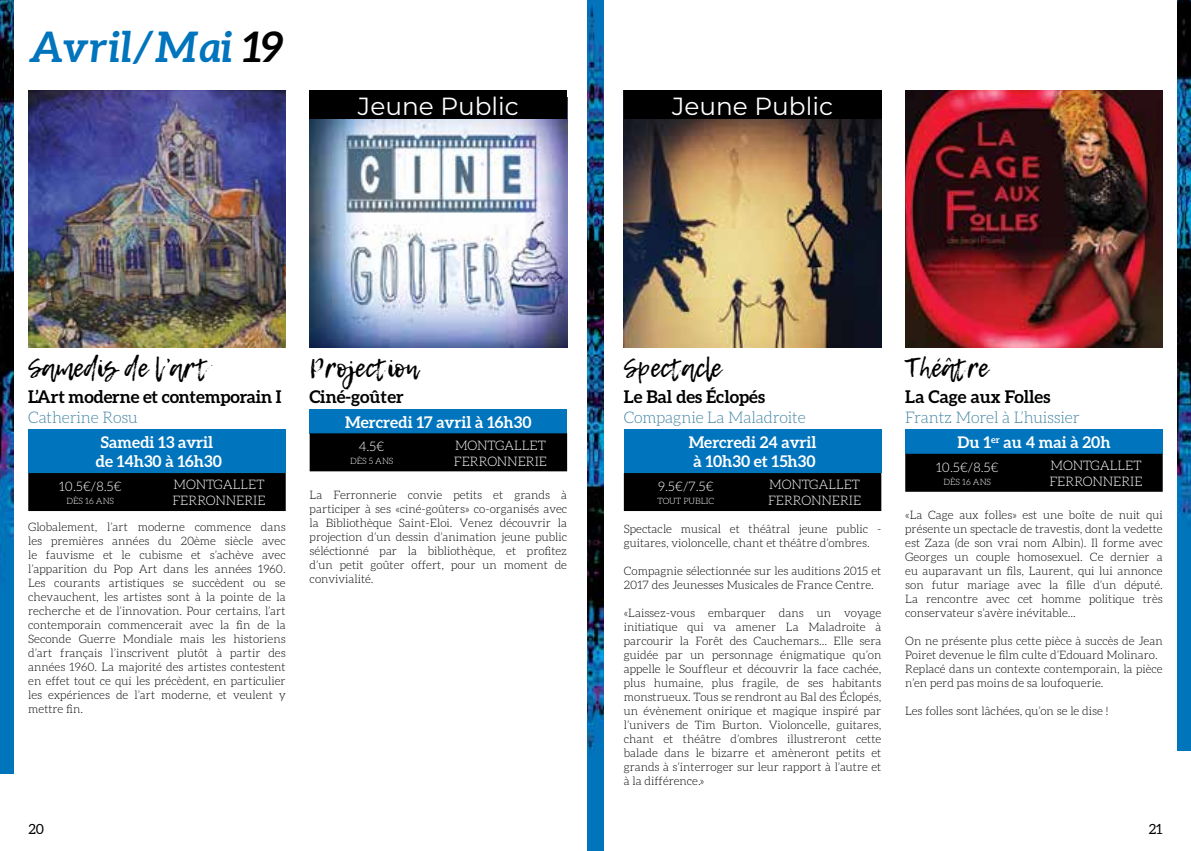
<style>
.page{position:relative;width:1191px;height:851px;background:#fff}
.page>*{position:absolute;margin:0;border:0;box-sizing:border-box;transform-origin:0 0}
.t1{font:italic 700 42px "Aleo";color:#0074bc}
.t2{font:26.2px "Lemon Tuesday";letter-spacing:-.01em;color:#000}
.t3{font:24.8px "Montserrat";color:#fff}
.t4{font:700 17.4px "Aleo";color:#000}
.t5{font:700 16px/19.2px "Aleo";color:#fff}
.t6{font:300 16px/24.6px "Aleo";letter-spacing:-.01em;color:#4284a3}
.t7{font:14px "Aleo";color:#000}
.t8{font:300 13.2px/15.8px "Aleo";color:#fff}
.t9{font:300 11.6px/14px "Aleo";color:#000;text-align:justify}
.t10{font:300 8.8px "Aleo";color:#fff}
.s1{color:#000}
.s2{font-weight:700;color:#fff}
</style>
<div class="page">
<img style="left:587px;top:0;width:17px;height:850px">
<img style="left:1177px;top:0;width:14px;height:750px">
<img style="left:0;top:0;width:13px;height:773px">
<div style="left:310px;top:408px;width:257px;height:25px;background:#0074bc"></div>
<div style="left:310px;top:433px;width:257px;height:38px;background:#000"></div>
<div style="left:624px;top:429px;width:257px;height:44px;background:#0074bc"></div>
<div style="left:624px;top:473px;width:257px;height:38px;background:#000"></div>
<div style="left:905px;top:429px;width:257px;height:24px;background:#0074bc"></div>
<div style="left:905px;top:453px;width:257px;height:38px;background:#000"></div>
<div style="left:28px;top:429px;width:258px;height:44px;background:#0074bc"></div>
<div style="left:28px;top:473px;width:258px;height:38px;background:#000"></div>
<img style="left:28px;top:91px;width:258px;height:257px">
<img style="left:310px;top:119px;width:257px;height:229px">
<div style="left:310px;top:91px;width:257px;height:28px;background:#000"></div>
<img style="left:624px;top:119px;width:257px;height:229px">
<div style="left:624px;top:91px;width:257px;height:28px;background:#000"></div>
<img style="left:905px;top:91px;width:257px;height:257px">
<h1 class="t1" style="left:28px;top:23px;width:257px">Avril/Mai <span class="s1">19</span></h1>
<h3 class="t3" style="left:358px;top:89px;width:162px">Jeune Public</h3>
<h3 class="t3" style="left:672px;top:89px;width:162px">Jeune Public</h3>
<h2 class="t2" style="left:28px;top:352px;width:182px">Samedis de l’art</h2>
<h3 class="t4" style="left:28px;top:386px;width:255px">L’Art moderne et contemporain I</h3>
<h3 class="t6" style="left:28px;top:405px;width:111px">Catherine Rosu</h3>
<h3 class="t5" style="left:96px;top:432px;width:127px;text-align:center">Samedi 13 avril de 14h30 à 16h30</h3>
<p class="t8" style="left:59px;top:478px;width:64px">10.5€/8.5€</p>
<p class="t10" style="left:66px;top:496px;width:49px">DÈS 16 ANS</p>
<p class="t8" style="left:172px;top:477px;width:95px">MONTGALLET<br>FERRONNERIE</p>
<p class="t9" style="left:28px;top:520px;width:259px">Globalement, l’art moderne commence dans les premières années du 20ème siècle avec le fauvisme et le cubisme et s’achève avec l’apparition du Pop Art dans les années 1960.<br>Les courants artistiques se succèdent ou se chevauchent, les artistes sont à la pointe de la recherche et de l’innovation. Pour certains, l’art contemporain commencerait avec la fin de la Seconde Guerre Mondiale mais les historiens d’art français l’inscrivent plutôt à partir des années 1960. La majorité des artistes contestent en effet tout ce qui les précèdent, en particulier les expériences de l’art moderne, et veulent y mettre fin.</p>
<h2 class="t2" style="left:310px;top:352px;width:110px">Projection</h2>
<h3 class="t4" style="left:310px;top:386px;width:96px">Ciné-goûter</h3>
<h3 class="t5" style="left:345px;top:412px;width:188px">Mercredi 17 avril à 16h30</h3>
<p class="t8" style="left:359px;top:438px;width:27px">4.5€</p>
<p class="t10" style="left:350px;top:456px;width:45px">DÈS 5 ANS</p>
<p class="t8" style="left:454px;top:437px;width:95px">MONTGALLET<br>FERRONNERIE</p>
<p class="t9" style="left:310px;top:487px;width:259px">La Ferronnerie convie petits et grands à participer à ses «ciné-goûters» co-organisés avec la Bibliothèque Saint-Eloi. Venez découvrir la projection d’un dessin d’animation jeune public séléctionné par la bibliothèque, et profitez d’un petit goûter offert, pour un moment de convivialité.</p>
<h2 class="t2" style="left:624px;top:352px;width:99px">Spectacle</h2>
<h3 class="t4" style="left:624px;top:386px;width:143px">Le Bal des Éclopés</h3>
<h3 class="t6" style="left:624px;top:405px;width:183px">Compagnie La Maladroite</h3>
<h3 class="t5" style="left:688px;top:432px;width:129px">Mercredi 24 avril à 10h30 et 15h30</h3>
<p class="t8" style="left:658px;top:478px;width:57px">9.5€/7.5€</p>
<p class="t10" style="left:657px;top:496px;width:58px">TOUT PUBLIC</p>
<p class="t8" style="left:768px;top:477px;width:95px">MONTGALLET<br>FERRONNERIE</p>
<p class="t9" style="left:624px;top:522px;width:259px">Spectacle musical et théâtral jeune public - guitares, violoncelle, chant et théâtre d’ombres.</p>
<p class="t9" style="left:624px;top:564px;width:259px">Compagnie sélectionnée sur les auditions 2015 et<br>2017 des Jeunesses Musicales de France Centre.</p>
<p class="t9" style="left:624px;top:606px;width:259px">«Laissez-vous embarquer dans un voyage initiatique qui va amener La Maladroite à parcourir la Forêt des Cauchemars... Elle sera guidée par un personnage énigmatique qu’on appelle le Souffleur et découvrir la face cachée, plus humaine, plus fragile, de ses habitants monstrueux. Tous se rendront au Bal des Éclopés, un évènement onirique et magique inspiré par l’univers de Tim Burton. Violoncelle, guitares, chant et théâtre d’ombres illustreront cette balade dans le bizarre et amèneront petits et grands à s’interroger sur leur rapport à l’autre et à la différence.»</p>
<h2 class="t2" style="left:905px;top:352px;width:85px">Théâtre</h2>
<h3 class="t4" style="left:905px;top:386px;width:147px">La Cage aux Folles</h3>
<h3 class="t6" style="left:957px;top:405px;width:155px;text-indent:-52px">Frantz Morel à L’huissier<br><span class="s2">Du 1</span><sup>er</sup> <span class="s2">au 4 mai à 20h</span></h3>
<p class="t8" style="left:936px;top:459px;width:64px">10.5€/8.5€</p>
<p class="t10" style="left:943px;top:476px;width:49px">DÈS 16 ANS</p>
<p class="t8" style="left:1049px;top:457px;width:95px">MONTGALLET<br>FERRONNERIE</p>
<p class="t9" style="left:905px;top:508px;width:259px">«La Cage aux folles» est une boîte de nuit qui présente un spectacle de travestis, dont la vedette est Zaza (de son vrai nom Albin). Il forme avec Georges un couple homosexuel. Ce dernier a eu auparavant un fils, Laurent, qui lui annonce son futur mariage avec la fille d’un député.<br>La rencontre avec cet homme politique très conservateur s’avère inévitable...</p>
<p class="t9" style="left:905px;top:634px;width:259px;text-align:left">On ne présente plus cette pièce à succès de Jean Poiret devenue le film culte d’Edouard Molinaro.<br>Replacé dans un contexte contemporain, la pièce n’en perd pas moins de sa loufoquerie.</p>
<p class="t9" style="left:905px;top:704px;width:204px">Les folles sont lâchées, qu’on se le dise !</p>
<p class="t7" style="left:28px;top:820px;width:17px">20</p>
<p class="t7" style="left:1148px;top:820px;width:15px">21</p>
</div>
